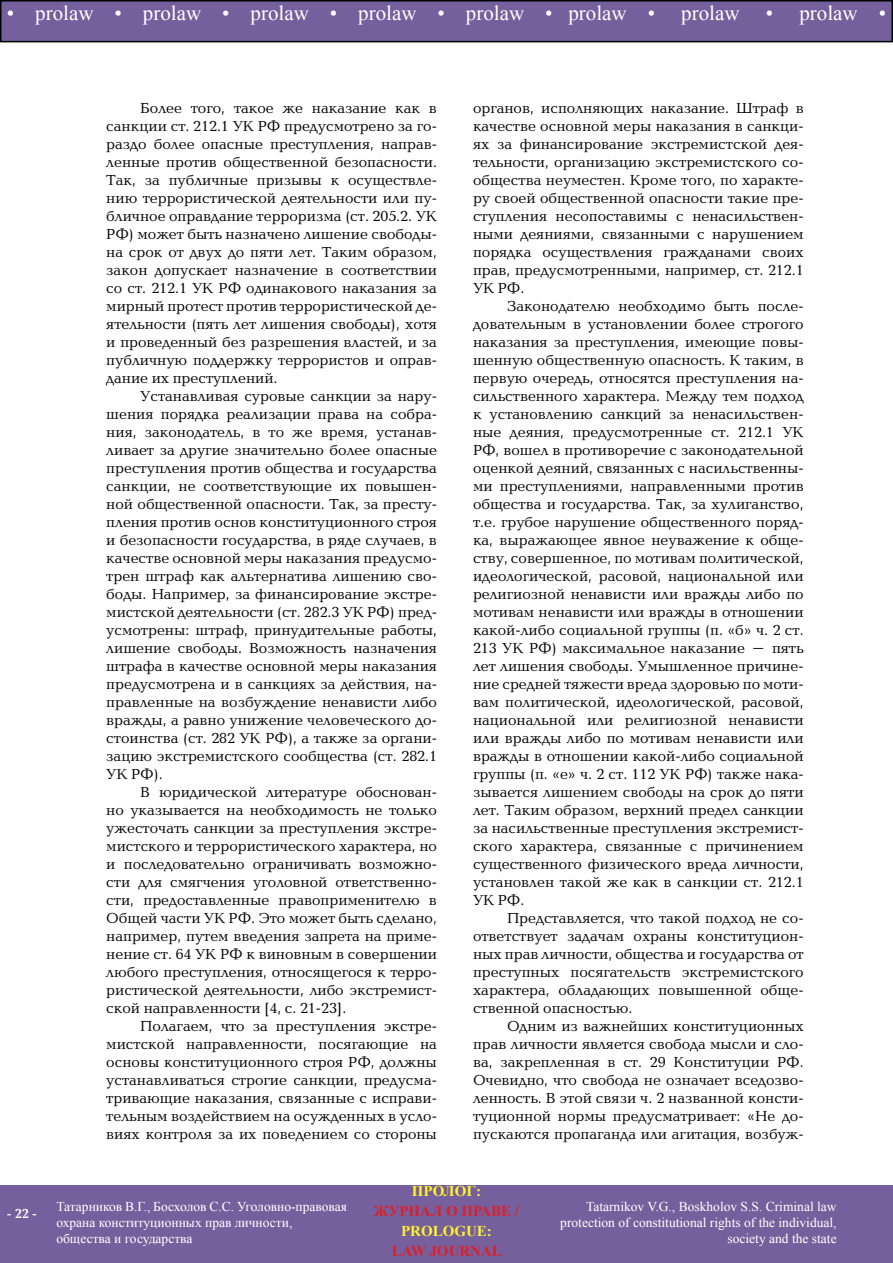
<style>
.page{position:relative;width:893px;height:1263px;background:#fff}
.page>*{position:absolute;margin:0;border:0;box-sizing:border-box;transform-origin:0 0}
.t1{font:21px "Times New Roman";color:#fff}
.t2{font:15px/18px "Baltica C";color:#000;text-align:justify}
.t3{font:700 15px "Times New Roman";color:#dc2028}
.t4{font:700 15px "Times New Roman";color:#fff32a}
.t5{font:13.5px/16.2px "Times New Roman";color:#fff}
.t6{font:700 13.5px "Baltica C";color:#fff}
</style>
<div class="page">
<div style="left:0;top:0;width:893px;height:42px;background:#765f9d;border:2px solid #000"></div>
<div style="left:0;top:1185px;width:893px;height:78px;background:#765f9d"></div>
<svg style="left:892px;top:0;width:1px;height:42px"></svg>
<h1 class="t1" style="left:7px;top:-1px;width:650px">• prolaw • prolaw • prolaw • prolaw • prolaw • prolaw •</h1>
<h1 class="t1" style="left:681px;top:-1px;width:60px">prolaw</h1>
<h1 class="t1" style="left:766px;top:-1px;width:122px">• prolaw •</h1>
<p class="t6" style="left:7px;top:1206px;width:31px">- 22 -</p>
<p class="t2" style="left:106px;top:100px;width:332px;text-indent:34px">Более того, такое же наказание как в санкции ст. 212.1 УК РФ предусмотрено за го&shy;раздо более опасные преступления, направ&shy;ленные против общественной безопасности.<br>Так, за публичные призывы к осуществле&shy;нию террористической деятельности или пу&shy;бличное оправдание терроризма (ст. 205.2. УК РФ) может быть назначено лишение свободы&shy;на срок от двух до пяти лет. Таким образом, закон допускает назначение в соответствии со ст. 212.1 УК РФ одинакового наказания за мирный протест против террористической де&shy;ятельности (пять лет лишения свободы), хотя и проведенный без разрешения властей, и за публичную поддержку террористов и оправ&shy;дание их преступлений.</p>
<p class="t2" style="left:106px;top:388px;width:332px;text-indent:34px">Устанавливая суровые санкции за нару&shy;шения порядка реализации права на собра&shy;ния, законодатель, в то же время, устанав&shy;ливает за другие значительно более опасные преступления против общества и государства санкции, не соответствующие их повышен&shy;ной общественной опасности. Так, за престу&shy;пления против основ конституционного строя и безопасности государства, в ряде случаев, в качестве основной меры наказания предусмо&shy;трен штраф как альтернатива лишению сво&shy;боды. Например, за финансирование экстре&shy;мистской деятельности (ст. 282.3 УК РФ) пред&shy;усмотрены: штраф, принудительные работы, лишение свободы. Возможность назначения штрафа в качестве основной меры наказания предусмотрена и в санкциях за действия, на&shy;правленные на возбуждение ненависти либо вражды, а равно унижение человеческого до&shy;стоинства (ст. 282 УК РФ), а также за органи&shy;зацию экстремистского сообщества (ст. 282.1<br>УК РФ).</p>
<p class="t2" style="left:106px;top:784px;width:332px;text-indent:34px">В юридической литературе обоснован&shy;но указывается на необходимость не только ужесточать санкции за преступления экстре&shy;мистского и террористического характера, но и последовательно ограничивать возможно&shy;сти для смягчения уголовной ответственно&shy;сти, предоставленные правоприменителю в Общей части УК РФ. Это может быть сделано, например, путем введения запрета на приме&shy;нение ст. 64 УК РФ к виновным в совершении любого преступления, относящегося к терро&shy;ристической деятельности, либо экстремист&shy;ской направленности [4, с. 21-23].</p>
<p class="t2" style="left:106px;top:1018px;width:332px;text-indent:34px">Полагаем, что за преступления экстре&shy;мистской направленности, посягающие на основы конституционного строя РФ, должны устанавливаться строгие санкции, предусма&shy;тривающие наказания, связанные с исправи&shy;тельным воздействием на осужденных в усло&shy;виях контроля за их поведением со стороны</p>
<p class="t2" style="left:473px;top:100px;width:332px">органов, исполняющих наказание. Штраф в качестве основной меры наказания в санкци&shy;ях за финансирование экстремистской дея&shy;тельности, организацию экстремистского со&shy;общества неуместен. Кроме того, по характе&shy;ру своей общественной опасности такие пре&shy;ступления несопоставимы с ненасильствен&shy;ными деяниями, связанными с нарушением порядка осуществления гражданами своих прав, предусмотренными, например, ст. 212.1<br>УК РФ.</p>
<p class="t2" style="left:473px;top:298px;width:332px;text-indent:34px">Законодателю необходимо быть после&shy;довательным в установлении более строгого наказания за преступления, имеющие повы&shy;шенную общественную опасность. К таким, в первую очередь, относятся преступления на&shy;сильственного характера. Между тем подход к установлению санкций за ненасильствен&shy;ные деяния, предусмотренные ст. 212.1 УК РФ, вошел в противоречие с законодательной оценкой деяний, связанных с насильственны&shy;ми преступлениями, направленными против общества и государства. Так, за хулиганство, т.е. грубое нарушение общественного поряд&shy;ка, выражающее явное неуважение к обще&shy;ству, совершенное, по мотивам политической, идеологической, расовой, национальной или религиозной ненависти или вражды либо по мотивам ненависти или вражды в отношении какой-либо социальной группы (п. «б» ч. 2 ст.<br>213 УК РФ) максимальное наказание – пять лет лишения свободы. Умышленное причине&shy;ние средней тяжести вреда здоровью по моти&shy;вам политической, идеологической, расовой, национальной или религиозной ненависти или вражды либо по мотивам ненависти или вражды в отношении какой-либо социальной группы (п. «е» ч. 2 ст. 112 УК РФ) также нака&shy;зывается лишением свободы на срок до пяти лет. Таким образом, верхний предел санкции за насильственные преступления экстремист&shy;ского характера, связанные с причинением существенного физического вреда личности, установлен такой же как в санкции ст. 212.1<br>УК РФ.</p>
<p class="t2" style="left:473px;top:910px;width:332px;text-indent:34px">Представляется, что такой подход не со&shy;ответствует задачам охраны конституцион&shy;ных прав личности, общества и государства от преступных посягательств экстремистского характера, обладающих повышенной обще&shy;ственной опасностью.</p>
<p class="t2" style="left:473px;top:1018px;width:332px;text-indent:34px">Одним из важнейших конституционных прав личности является свобода мысли и сло&shy;ва, закрепленная в ст. 29 Конституции РФ.<br>Очевидно, что свобода не означает вседозво&shy;ленность. В этой связи ч. 2 названной консти&shy;туционной нормы предусматривает: «Не до&shy;пускаются пропаганда или агитация, возбуж-</p>
<p class="t4" style="left:412px;top:1180px;width:71px">ПРОЛОГ:</p>
<p class="t3" style="left:374px;top:1200px;width:147px">ЖУРНАЛ О ПРАВЕ /</p>
<p class="t4" style="left:401px;top:1220px;width:92px">PROLOGUE:</p>
<p class="t3" style="left:392px;top:1240px;width:112px">LAW JOURNAL</p>
<p class="t5" style="left:56px;top:1198px;width:292px">Татарников В.Г., Босхолов С.С. Уголовно-правовая охрана конституционных прав личности, общества и государства</p>
<p class="t5" style="left:560px;top:1198px;width:278px;text-align:right">Tatarnikov V.G., Boskholov S.S. Criminal law protection of constitutional rights of the individual, society and the state</p>
</div>
